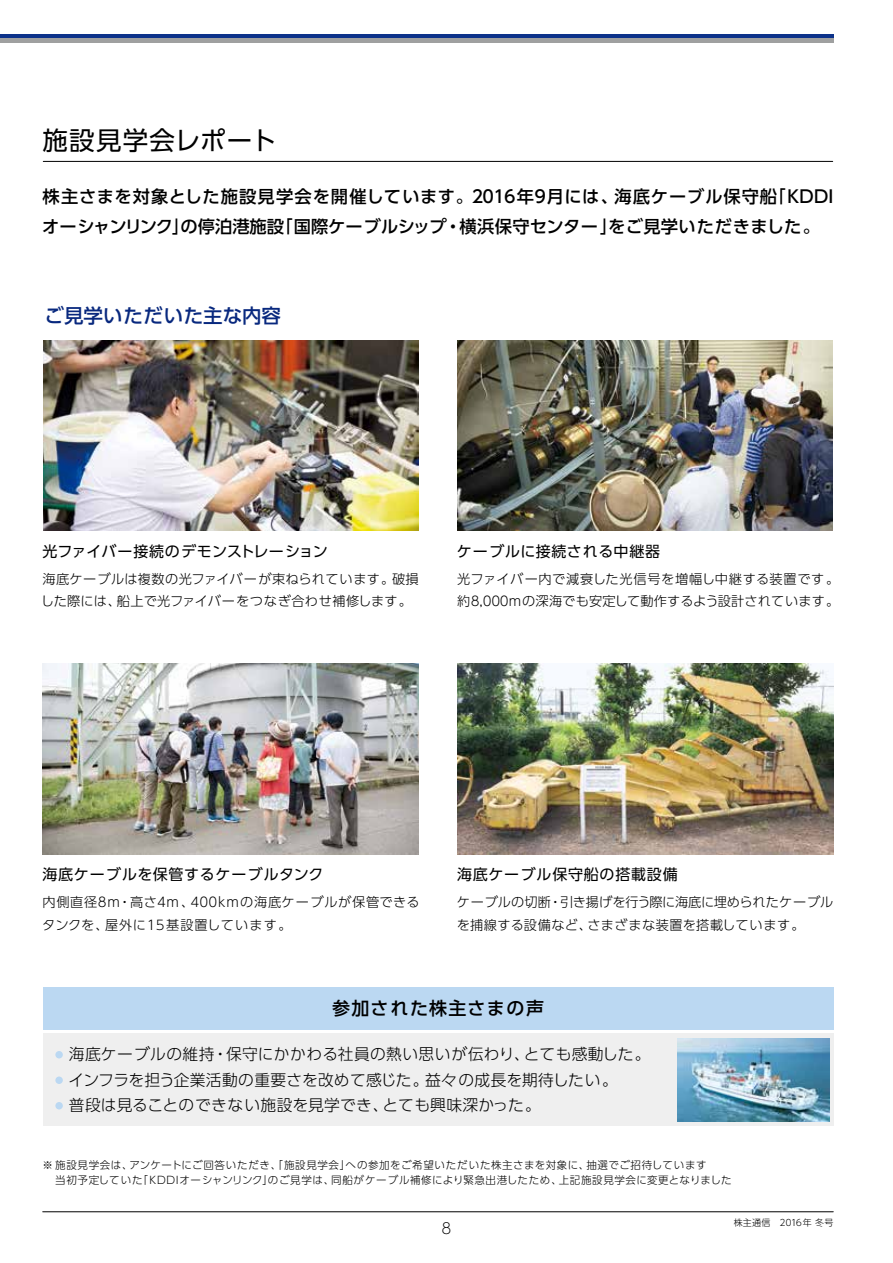
<style>
.page{position:relative;width:893px;height:1263px;background:#fff}
.page>*{position:absolute;margin:0;border:0;box-sizing:border-box;transform-origin:0 0}
.t1{font:25.5px "UD Shin Go Pro";letter-spacing:.05em;color:#000}
.t2{font:500 19.5px "UD Shin Go Pro";color:#08287e}
.t3{font:500 18px "UD Shin Go Pro";letter-spacing:.075em;color:#000}
.t4{font:500 17.25px/30px "UD Shin Go Pro";letter-spacing:.02em;color:#000}
.t5{font:300 15.75px/25.5px "UD Shin Go Pro";letter-spacing:.02em;color:#000}
.t6{font:15px "UD Shin Go Pro";letter-spacing:.05em;color:#000}
.t7{font:15px "UD Shin Go Pro";letter-spacing:.01em;color:#000}
.t8{font:200 15px "MO Clear Tone SG";color:#000}
.t9{font:300 13.2px/22.5px "UD Shin Go Pro";letter-spacing:.025em;color:#000}
.t10{font:300 13.2px/22.5px "UD Shin Go Pro";letter-spacing:.05em;color:#000}
.t11{font:300 10.5px/15px "UD Shin Go Pro";letter-spacing:.06em;color:#000}
.t12{font:300 9px "UD Shin Go Pro";letter-spacing:.025em;color:#000}
.s1{font-family:"MO Clear Tone SG"}
</style>
<div class="page">
<div style="left:0;top:34px;width:833px;height:9px;background:#0c328a"></div>
<div style="left:0;top:38px;width:833px;height:5px;background:#9fa0a0"></div>
<div style="left:43px;top:1034px;width:790px;height:92px;background:#efefef"></div>
<div style="left:55px;top:1051px;width:8px;height:7px;background:#bbd8f2;border-radius:50%"></div>
<div style="left:55px;top:1076px;width:8px;height:8px;background:#bbd8f2;border-radius:50%"></div>
<div style="left:55px;top:1102px;width:8px;height:7px;background:#bbd8f2;border-radius:50%"></div>
<div style="left:43px;top:987px;width:790px;height:42px;background:#bbd8f2"></div>
<img style="left:43px;top:340px;width:376px;height:191px">
<img style="left:457px;top:340px;width:376px;height:191px">
<img style="left:43px;top:663px;width:376px;height:191px">
<img style="left:457px;top:663px;width:376px;height:191px">
<hr style="left:43px;top:161px;width:790px;height:1px;background:#000">
<img style="left:677px;top:1038px;width:152px;height:84px">
<hr style="left:43px;top:1211px;width:790px;height:1px;background:#000">
<h1 class="t1" style="left:43px;top:120px;width:236px">施設見学会レポート</h1>
<h3 class="t4" style="left:42px;top:181px;width:793px">株主さまを対象とした施設見学会を開催しています。<span class="s1">2016</span>年<span class="s1">9</span>月には、海底ケーブル保守船「<span class="s1">KDDI</span>オーシャンリンク」の停泊港施設「国際ケーブルシップ・横浜保守センター」をご見学いただきました。</h3>
<h2 class="t2" style="left:45px;top:299px;width:238px">ご見学いただいた主な内容</h2>
<p class="t7" style="left:42px;top:539px;width:287px">光ファイバー接続のデモンストレーション</p>
<p class="t9" style="left:41px;top:567px;width:379px">海底ケーブルは複数の光ファイバーが束ねられています。破損した際には、船上で光ファイバーをつなぎ合わせ補修します。</p>
<p class="t6" style="left:457px;top:539px;width:205px">ケーブルに接続される中継器</p>
<p class="t9" style="left:457px;top:567px;width:384px">光ファイバー内で減衰した光信号を増幅し中継する装置です。約<span class="s1">8,000m</span>の深海でも安定して動作するよう設計されています。</p>
<p class="t6" style="left:43px;top:863px;width:282px">海底ケーブルを保管するケーブルタンク</p>
<p class="t10" style="left:42px;top:890px;width:379px">内側直径<span class="s1">8m</span>・高さ<span class="s1">4m</span> 、<span class="s1">400km</span>の海底ケーブルが保管できるタンクを、屋外に<span class="s1">15</span>基設置しています。</p>
<p class="t6" style="left:457px;top:863px;width:222px">海底ケーブル保守船の搭載設備</p>
<p class="t9" style="left:457px;top:890px;width:378px">ケーブルの切断・引き揚げを行う際に海底に埋められたケーブルを捕線する設備など、さまざまな装置を搭載しています。</p>
<h3 class="t3" style="left:332px;top:993px;width:213px">参加された株主さまの声</h3>
<p class="t5" style="left:68px;top:1041px;width:584px">海底ケーブルの維持・保守にかかわる社員の熱い思いが伝わり、とても感動した。インフラを担う企業活動の重要さを改めて感じた。益々の成長を期待したい。<br>普段は見ることのできない施設を見学でき、とても興味深かった。</p>
<p class="t11" style="left:55px;top:1157px;width:678px;text-indent:-13px">※ 施設見学会は、アンケートにご回答いただき、「施設見学会」への参加をご希望いただいた株主さまを対象に、抽選でご招待しています<br>当初予定していた「<span class="s1">KDDI</span>オーシャンリンク」のご見学は、同船がケーブル補修により緊急出港したため、上記施設見学会に変更となりました</p>
<p class="t8" style="left:442px;top:1218px;width:11px">8</p>
<p class="t12" style="left:734px;top:1215px;width:101px">株主通信　<span class="s1">2016</span>年冬号</p>
</div>
